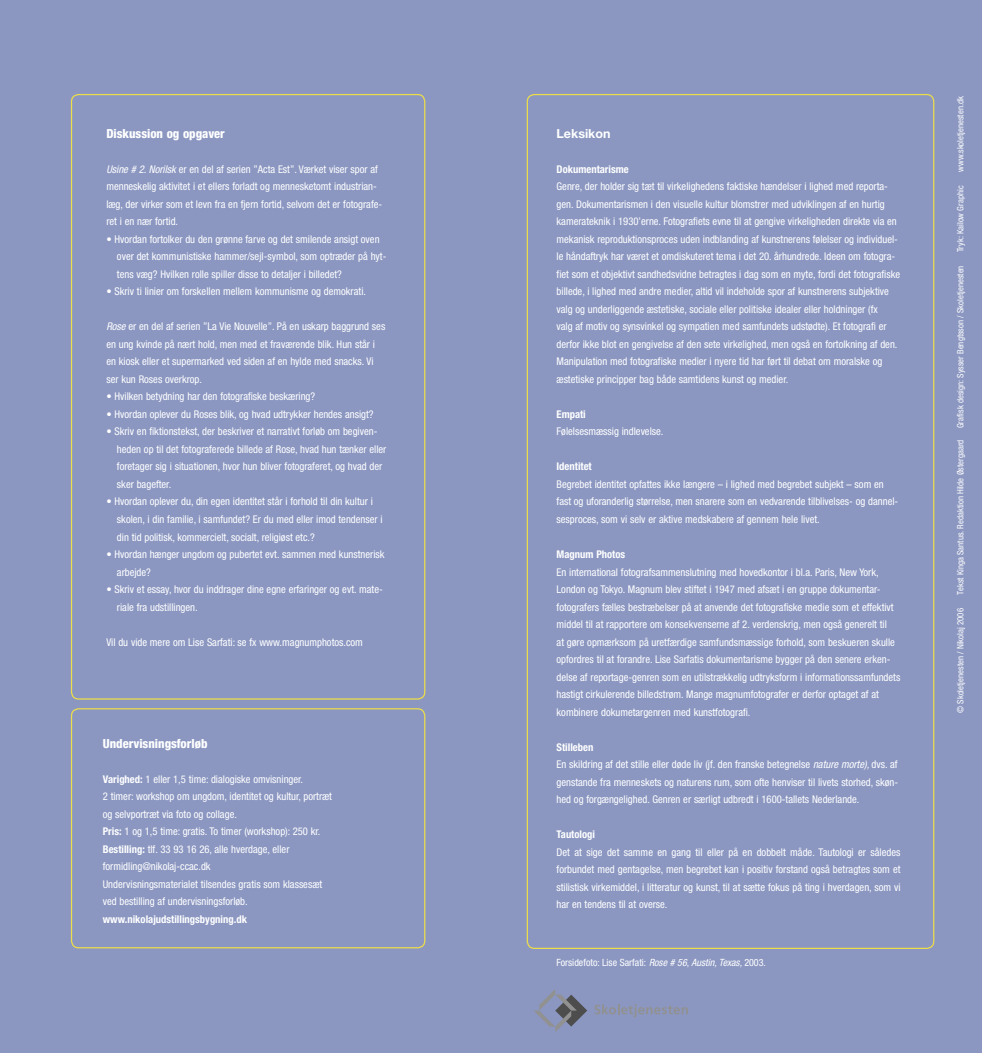
<style>
.page{position:relative;width:982px;height:1053px;background:#fff}
.page>*{position:absolute;margin:0;border:0;box-sizing:border-box;transform-origin:0 0}
.t1{font:800 condensed 12.5px "Helvetica Neue";color:#fff}
.t2{font:700 12.5px "Helvetica Neue";color:#fff}
.t3{font:condensed 10.62px/17.5px "Helvetica Neue";color:#fff}
.t4{font:700 condensed 10.62px "Helvetica Neue";color:#fff}
.t5{font:condensed 10px "Helvetica Neue";color:#fff}
.t6{font:condensed 8.75px "Helvetica Neue";color:#fff}
.s1{font-style:italic}
.s2{font-weight:700}
</style>
<div class="page">
<div style="left:0;top:0;width:982px;height:1052px;background:#8b97c1"></div>
<svg style="left:533px;top:988px;width:54px;height:44px;background:#8088a5"></svg>
<svg style="left:594px;top:1004px;width:94px;height:13px"></svg>
<div style="left:71px;top:708px;width:354px;height:240px;border:1px solid #eddd4a;border-radius:7px"></div>
<p class="t1" style="left:106px;top:125px;width:120px">Diskussion og opgaver</p>
<p class="t3" style="left:106px;top:160px;width:277px"><span class="s1">Usine # 2. Norilsk</span> er en del af serien ”Acta Est”. Værket viser spor af menneskelig aktivitet i et ellers forladt og mennesketomt industrian&shy;læg, der virker som et levn fra en fjern fortid, selvom det er fotografe&shy;ret i en nær fortid.</p>
<p class="t3" style="left:117px;top:230px;width:271px;text-indent:-11px">• Hvordan fortolker du den grønne farve og det smilende ansigt oven over det kommunistiske hammer/sejl-symbol, som optræder på hyt&shy;tens væg? Hvilken rolle spiller disse to detaljer i billedet?</p>
<p class="t3" style="left:106px;top:283px;width:261px">• Skriv ti linier om forskellen mellem kommunisme og demokrati.</p>
<p class="t3" style="left:106px;top:318px;width:280px"><span class="s1">Rose</span> er en del af serien ”La Vie Nouvelle”. På en uskarp baggrund ses en ung kvinde på nært hold, men med et fraværende blik. Hun står i en kiosk eller et supermarked ved siden af en hylde med snacks. Vi ser kun Roses overkrop.</p>
<p class="t3" style="left:106px;top:388px;width:210px">• Hvilken betydning har den fotografiske beskæring?</p>
<p class="t3" style="left:106px;top:405px;width:269px">• Hvordan oplever du Roses blik, og hvad udtrykker hendes ansigt?</p>
<p class="t3" style="left:117px;top:423px;width:271px;text-indent:-11px">• Skriv en fiktionstekst, der beskriver et narrativt forløb om begiven&shy;heden op til det fotograferede billede af Rose, hvad hun tænker eller foretager sig i situationen, hvor hun bliver fotograferet, og hvad der sker bagefter.</p>
<p class="t3" style="left:117px;top:493px;width:267px;text-indent:-11px">• Hvordan oplever du, din egen identitet står i forhold til din kultur i skolen, i din familie, i samfundet? Er du med eller imod tendenser i din tid politisk, kommercielt, socialt, religiøst etc.?</p>
<p class="t3" style="left:117px;top:545px;width:269px;text-indent:-11px">• Hvordan hænger ungdom og pubertet evt. sammen med kunstnerisk arbejde?</p>
<p class="t3" style="left:117px;top:580px;width:267px;text-indent:-11px">• Skriv et essay, hvor du inddrager dine egne erfaringer og evt. mate&shy;riale fra udstillingen.</p>
<p class="t3" style="left:106px;top:633px;width:258px">Vil du vide mere om Lise Sarfati: se fx www.magnumphotos.com</p>
<p class="t1" style="left:103px;top:735px;width:106px">Undervisningsforløb</p>
<p class="t3" style="left:103px;top:770px;width:231px"><span class="s2">Varighed:</span> 1 eller 1,5 time: dialogiske omvisninger.<br>2 timer: workshop om ungdom, identitet og kultur, portræt og selvportræt via foto og collage.<br><span class="s2">Pris:</span> 1 og 1,5 time: gratis. To timer (workshop): 250 kr.<br><span class="s2">Bestilling:</span> tlf. 33 93 16 26, alle hverdage, eller formidling@nikolaj-ccac.dk<br>Undervisningsmaterialet tilsendes gratis som klassesæt ved bestilling af undervisningsforløb.</p>
<p class="t4" style="left:103px;top:912px;width:146px">www.nikolajudstillingsbygning.dk</p>
<p class="t2" style="left:556px;top:125px;width:55px">Leksikon</p>
<p class="t4" style="left:556px;top:162px;width:74px">Dokumentarisme</p>
<p class="t3" style="left:556px;top:178px;width:345px">Genre, der holder sig tæt til virkelighedens faktiske hændelser i lighed med reporta&shy;gen. Dokumentarismen i den visuelle kultur blomstrer med udviklingen af en hurtig kamerateknik i 1930’erne. Fotografiets evne til at gengive virkeligheden direkte via en mekanisk reproduktionsproces uden indblanding af kunstnerens følelser og individuel&shy;le håndaftryk har været et omdiskuteret tema i det 20. århundrede. Ideen om fotogra&shy;fiet som et objektivt sandhedsvidne betragtes i dag som en myte, fordi det fotografiske billede, i lighed med andre medier, altid vil indeholde spor af kunstnerens subjektive valg og underliggende æstetiske, sociale eller politiske idealer eller holdninger (fx<br>valg af motiv og synsvinkel og sympatien med samfundets udstødte). Et fotografi er derfor ikke blot en gengivelse af den sete virkelighed, men også en fortolkning af den.<br>Manipulation med fotografiske medier i nyere tid har ført til debat om moralske og æstetiske principper bag både samtidens kunst og medier.</p>
<p class="t4" style="left:556px;top:407px;width:31px">Empati</p>
<p class="t3" style="left:556px;top:423px;width:108px">Følelsesmæssig indlevelse.</p>
<p class="t4" style="left:556px;top:460px;width:37px">Identitet</p>
<p class="t3" style="left:556px;top:475px;width:343px">Begrebet identitet opfattes ikke længere – i lighed med begrebet subjekt – som en fast og uforanderlig størrelse, men snarere som en vedvarende tilblivelses- og dannel&shy;sesproces, som vi selv er aktive medskabere af gennem hele livet.</p>
<p class="t4" style="left:556px;top:547px;width:70px">Magnum Photos</p>
<p class="t3" style="left:556px;top:563px;width:345px">En international fotografsammenslutning med hovedkontor i bl.a. Paris, New York, London og Tokyo. Magnum blev stiftet i 1947 med afsæt i en gruppe dokumentar&shy;fotografers fælles bestræbelser på at anvende det fotografiske medie som et effektivt middel til at rapportere om konsekvenserne af 2. verdenskrig, men også generelt til<br>at gøre opmærksom på uretfærdige samfundsmæssige forhold, som beskueren skulle opfordres til at forandre. Lise Sarfatis dokumentarisme bygger på den senere erken&shy;delse af reportage-genren som en utilstrækkelig udtryksform i informationssamfundets hastigt cirkulerende billedstrøm. Mange magnumfotografer er derfor optaget af at kombinere dokumetargenren med kunstfotografi.</p>
<p class="t3" style="left:556px;top:738px;width:343px"><span class="s2">Stilleben<br></span>En skildring af det stille eller døde liv (jf. den franske betegnelse <span class="s1">nature morte),</span> dvs. af genstande fra menneskets og naturens rum, som ofte henviser til livets storhed, skøn&shy;hed og forgængelighed. Genren er særligt udbredt i 1600-tallets Nederlande.</p>
<p class="t4" style="left:556px;top:827px;width:40px">Tautologi</p>
<p class="t3" style="left:556px;top:843px;width:345px;text-align:justify">Det at sige det samme en gang til eller på en dobbelt måde. Tautologi er således forbundet med gentagelse, men begrebet kan i positiv forstand også betragtes som et stilistisk virkemiddel, i litteratur og kunst, til at sætte fokus på ting i hverdagen, som vi har en tendens til at overse.</p>
<p class="t5" style="left:556px;top:956px;width:211px">Forsidefoto: Lise Sarfati: <span class="s1">Rose # 56</span>, <span class="s1">Austin, Texas,</span> 2003.</p>
<p class="t6" style="left:955px;top:172px;width:77px;rotate:-90deg">www.skoletjenesten.dk</p>
<p class="t6" style="left:955px;top:252px;width:68px;rotate:-90deg">Tryk: Kailow Graphic</p>
<p class="t6" style="left:955px;top:428px;width:164px;rotate:-90deg">Grafisk design: Sysser Bengtsson / Skoletjenesten</p>
<p class="t6" style="left:955px;top:594px;width:156px;rotate:-90deg">Tekst Kinga Santus. Redaktion Hilde Østergaard</p>
<p class="t6" style="left:955px;top:713px;width:106px;rotate:-90deg">© Skoletjenesten / Nikolaj 2006</p>
</div>
